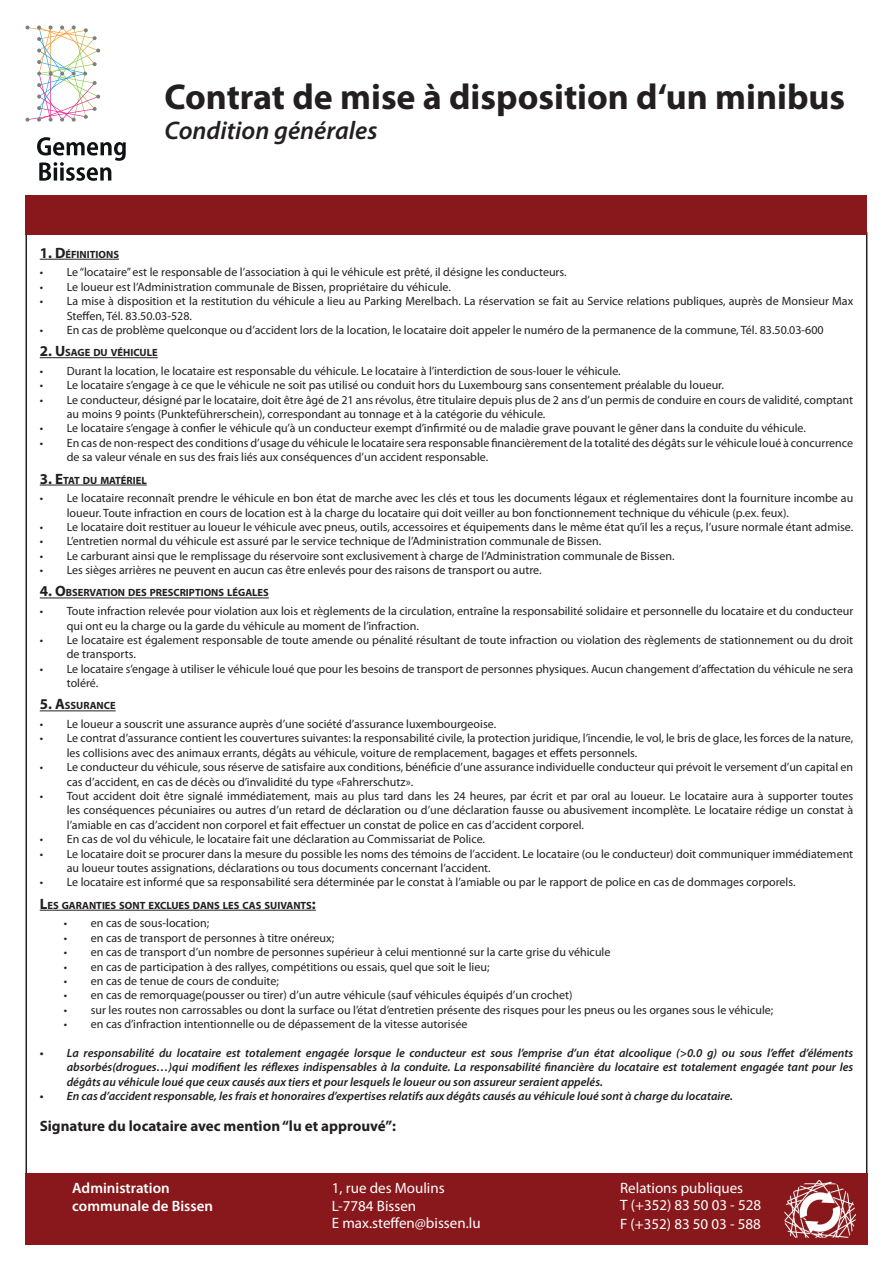
<style>
.page{position:relative;width:893px;height:1263px;background:#fff}
.page>*{position:absolute;margin:0;border:0;box-sizing:border-box;transform-origin:0 0}
.t1{font:700 36px "Myriad Pro";color:#231f20}
.t2{font:italic 600 25.5px "Myriad Pro";color:#231f20}
.t3{font:15px/16.5px "Myriad Pro";color:#fff}
.t4{font:700 15px "Myriad Pro";color:#231f20}
.t5{font:600 15px/18px "Myriad Pro";color:#fff}
.t6{font:12px/14.4px "Myriad Pro";color:#231f20}
.t7{font:italic 600 12px/14.4px "Myriad Pro";color:#231f20;text-align:justify}
.t8{font:700 10.5px "Myriad Pro";color:#231f20}
.s1{font-size:15px}
</style>
<div class="page">
<svg style="left:26px;top:26px;width:74px;height:96px"></svg>
<svg style="left:37px;top:137px;width:89px;height:44px"></svg>
<hr style="left:40px;top:259px;width:79px;height:1px;background:#231f20">
<hr style="left:40px;top:357px;width:118px;height:1px;background:#231f20">
<hr style="left:40px;top:485px;width:107px;height:1px;background:#231f20">
<hr style="left:40px;top:598px;width:229px;height:1px;background:#231f20">
<hr style="left:40px;top:710px;width:76px;height:1px;background:#231f20">
<hr style="left:40px;top:910px;width:276px;height:1px;background:#231f20">
<div style="left:26px;top:1174px;width:342px;height:71px;background:#88181b"></div>
<div style="left:527px;top:1174px;width:340px;height:71px;background:#88181b"></div>
<div style="left:323px;top:1174px;width:233px;height:71px;background:#88181b"></div>
<img style="left:784px;top:1180px;width:71px;height:58px">
<div style="left:26px;top:196px;width:841px;height:39px;background:#88181b"></div>
<h1 class="t1" style="left:164px;top:73px;width:682px">Contrat de mise à disposition d‘un minibus</h1>
<h2 class="t2" style="left:164px;top:114px;width:215px">Condition générales</h2>
<p class="t8" style="left:40px;top:247px;width:81px"><span class="s1">1. D</span>ÉFINITIONS</p>
<p class="t6" style="left:40px;top:265px;width:528px">• Le “locataire” est le responsable de l’association à qui le véhicule est prêté, il désigne les conducteurs.</p>
<p class="t6" style="left:40px;top:279px;width:413px">• Le loueur est l’Administration communale de Bissen, propriétaire du véhicule.</p>
<p class="t6" style="left:67px;top:294px;width:788px;text-indent:-27px">• La mise à disposition et la restitution du véhicule a lieu au Parking Merelbach. La réservation se fait au Service relations publiques, auprès de Monsieur Max<br>Steffen, Tél. 83.50.03-528.</p>
<p class="t6" style="left:40px;top:323px;width:785px">• En cas de problème quelconque ou d’accident lors de la location, le locataire doit appeler le numéro de la permanence de la commune, Tél. 83.50.03-600</p>
<p class="t8" style="left:40px;top:346px;width:119px"><span class="s1">2. U</span> SAGE DU VÉHICULE</p>
<p class="t6" style="left:40px;top:363px;width:582px">• Durant la location, le locataire est responsable du véhicule. Le locataire à l’interdiction de sous-louer le véhicule.</p>
<p class="t6" style="left:40px;top:378px;width:686px">• Le locataire s’engage à ce que le véhicule ne soit pas utilisé ou conduit hors du Luxembourg sans consentement préalable du loueur.</p>
<p class="t6" style="left:67px;top:392px;width:788px;text-indent:-27px">• Le conducteur, désigné par le locataire, doit être âgé de 21 ans révolus, être titulaire depuis plus de 2 ans d’un permis de conduire en cours de validité, comptant au moins 9 points (Punkteführerschein), correspondant au tonnage et à la catégorie du véhicule.</p>
<p class="t6" style="left:40px;top:421px;width:768px">• Le locataire s’engage à confier le véhicule qu’à un conducteur exempt d’infirmité ou de maladie grave pouvant le gêner dans la conduite du véhicule.</p>
<p class="t6" style="left:67px;top:435px;width:788px;text-indent:-27px">• En cas de non-respect des conditions d’usage du véhicule le locataire sera responsable financièrement de la totalité des dégâts sur le véhicule loué à concurrence de sa valeur vénale en sus des frais liés aux conséquences d’un accident responsable.</p>
<p class="t8" style="left:40px;top:473px;width:108px"><span class="s1">3. E</span>TAT DU MATÉRIEL</p>
<p class="t6" style="left:67px;top:491px;width:788px;text-indent:-27px">• Le locataire reconnaît prendre le véhicule en bon état de marche avec les clés et tous les documents légaux et réglementaires dont la fourniture incombe au loueur. Toute infraction en cours de location est à la charge du locataire qui doit veiller au bon fonctionnement technique du véhicule (p.ex. feux).</p>
<p class="t6" style="left:40px;top:520px;width:815px">• Le locataire doit restituer au loueur le véhicule avec pneus, outils, accessoires et équipements dans le même état qu’il les a reçus, l’usure normale étant admise.</p>
<p class="t6" style="left:40px;top:534px;width:563px">• L’entretien normal du véhicule est assuré par le service technique de l’Administration communale de Bissen.</p>
<p class="t6" style="left:40px;top:548px;width:636px">• Le carburant ainsi que le remplissage du réservoire sont exclusivement à charge de l’Administration communale de Bissen.</p>
<p class="t6" style="left:40px;top:563px;width:503px">• Les sièges arrières ne peuvent en aucun cas être enlevés pour des raisons de transport ou autre.</p>
<p class="t8" style="left:40px;top:586px;width:231px"><span class="s1">4. O</span>BSERVATION DES PRESCRIPTIONS LÉGALES</p>
<p class="t6" style="left:67px;top:604px;width:788px;text-indent:-27px">• Toute infraction relevée pour violation aux lois et règlements de la circulation, entraîne la responsabilité solidaire et personnelle du locataire et du conducteur qui ont eu la charge ou la garde du véhicule au moment de l’infraction.</p>
<p class="t6" style="left:67px;top:632px;width:788px;text-indent:-27px">• Le locataire est également responsable de toute amende ou pénalité résultant de toute infraction ou violation des règlements de stationnement ou du droit de transports.</p>
<p class="t6" style="left:67px;top:661px;width:788px;text-indent:-27px">• Le locataire s’engage à utiliser le véhicule loué que pour les besoins de transport de personnes physiques. Aucun changement d’affectation du véhicule ne sera toléré.</p>
<p class="t8" style="left:40px;top:699px;width:77px"><span class="s1">5. A</span>SSURANCE</p>
<p class="t6" style="left:40px;top:717px;width:458px">• Le loueur a souscrit une assurance auprès d’une société d’assurance luxembourgeoise.</p>
<p class="t6" style="left:67px;top:731px;width:788px;text-indent:-27px">• Le contrat d’assurance contient les couvertures suivantes: la responsabilité civile, la protection juridique, l’incendie, le vol, le bris de glace, les forces de la nature, les collisions avec des animaux errants, dégâts au véhicule, voiture de remplacement, bagages et effets personnels.</p>
<p class="t6" style="left:67px;top:760px;width:788px;text-indent:-27px">• Le conducteur du véhicule, sous réserve de satisfaire aux conditions, bénéficie d’une assurance individuelle conducteur qui prévoit le versement d’un capital en cas d’accident, en cas de décès ou d’invalidité du type «Fahrerschutz».</p>
<p class="t6" style="left:67px;top:789px;width:788px;text-align:justify;text-indent:-27px">• Tout accident doit être signalé immédiatement, mais au plus tard dans les 24 heures, par écrit et par oral au loueur. Le locataire aura à supporter toutes les conséquences pécuniaires ou autres d’un retard de déclaration ou d’une déclaration fausse ou abusivement incomplète. Le locataire rédige un constat à l’amiable en cas d’accident non corporel et fait effectuer un constat de police en cas d’accident corporel.</p>
<p class="t6" style="left:40px;top:832px;width:447px">• En cas de vol du véhicule, le locataire fait une déclaration au Commissariat de Police.</p>
<p class="t6" style="left:67px;top:846px;width:788px;text-indent:-27px">• Le locataire doit se procurer dans la mesure du possible les noms des témoins de l’accident. Le locataire (ou le conducteur) doit communiquer immédiatement au loueur toutes assignations, déclarations ou tous documents concernant l’accident.</p>
<p class="t6" style="left:40px;top:875px;width:757px">• Le locataire est informé que sa responsabilité sera déterminée par le constat à l’amiable ou par le rapport de police en cas de dommages corporels.</p>
<p class="t8" style="left:40px;top:898px;width:278px"><span class="s1">L</span>ES GARANTIES SONT EXCLUES DANS LES CAS SUIVANTS<span class="s1">:</span></p>
<p class="t6" style="left:64px;top:916px;width:147px">• en cas de sous-location;</p>
<p class="t6" style="left:64px;top:930px;width:272px">• en cas de transport de personnes à titre onéreux;</p>
<p class="t6" style="left:64px;top:945px;width:548px">• en cas de transport d’un nombre de personnes supérieur à celui mentionné sur la carte grise du véhicule</p>
<p class="t6" style="left:64px;top:959px;width:427px">• en cas de participation à des rallyes, compétitions ou essais, quel que soit le lieu;</p>
<p class="t6" style="left:64px;top:973px;width:217px">• en cas de tenue de cours de conduite;</p>
<p class="t6" style="left:64px;top:988px;width:510px">• en cas de remorquage(pousser ou tirer) d’un autre véhicule (sauf véhicules équipés d’un crochet)</p>
<p class="t6" style="left:64px;top:1002px;width:711px">• sur les routes non carrossables ou dont la surface ou l’état d’entretien présente des risques pour les pneus ou les organes sous le véhicule;</p>
<p class="t6" style="left:64px;top:1017px;width:405px">• en cas d’infraction intentionnelle ou de dépassement de la vitesse autorisée</p>
<p class="t7" style="left:67px;top:1045px;width:788px;text-indent:-27px">• La responsabilité du locataire est totalement engagée lorsque le conducteur est sous l’emprise d’un état alcoolique (&gt;0.0 g) ou sous l’effet d’éléments absorbés(drogues…)qui modifient les réflexes indispensables à la conduite. La responsabilité financière du locataire est totalement engagée tant pour les dégâts au véhicule loué que ceux causés aux tiers et pour lesquels le loueur ou son assureur seraient appelés.</p>
<p class="t7" style="left:40px;top:1089px;width:695px">• En cas d’accident responsable, les frais et honoraires d’expertises relatifs aux dégâts causés au véhicule loué sont à charge du locataire.</p>
<p class="t4" style="left:40px;top:1116px;width:358px">Signature du locataire avec mention “lu et approuvé”:</p>
<p class="t5" style="left:72px;top:1179px;width:142px">Administration communale de Bissen</p>
<p class="t3" style="left:620px;top:1180px;width:142px">Relations publiques<br>T (+352) 83 50 03 - 528</p>
<p class="t3" style="left:620px;top:1216px;width:142px">F (+352) 83 50 03 - 588</p>
<p class="t3" style="left:332px;top:1179px;width:114px;line-height:18px">1, rue des Moulins<br>L-7784 Bissen</p>
<p class="t3" style="left:332px;top:1214px;width:150px">E max.steffen@bissen.lu</p>
</div>
